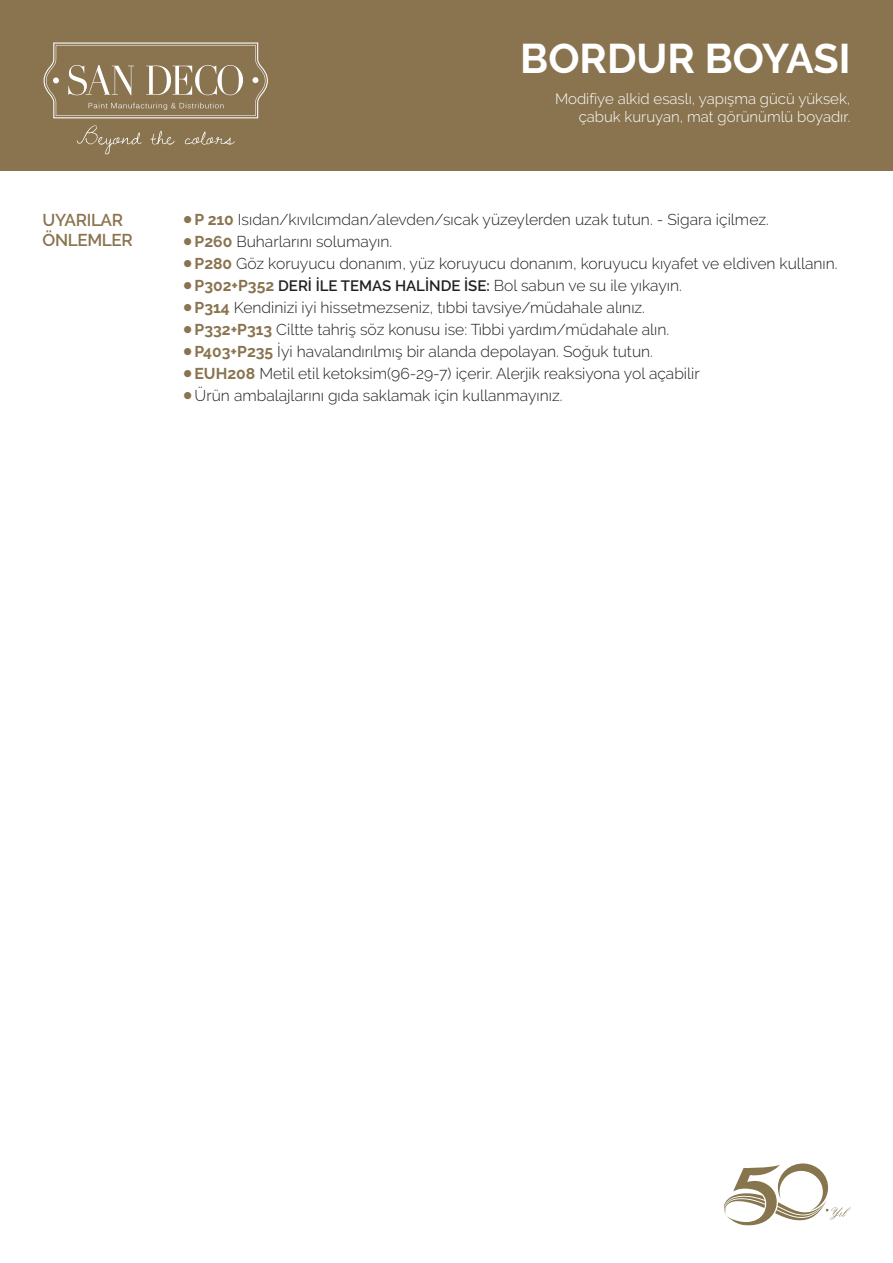
<style>
.page{position:relative;width:893px;height:1263px;background:#fff}
.page>*{position:absolute;margin:0;border:0;box-sizing:border-box;transform-origin:0 0}
.t1{font:700 41.25px "Raleway";color:#fff}
.t2{font:600 17.1px "Raleway";letter-spacing:-.02em;color:#89744f}
.t3{font:300 15.6px "Raleway";color:#231f20}
.t4{font:300 15px "Raleway";color:#fff}
.t5{font:600 15px "Raleway";color:#231f20}
.s1{color:#89744f}
.s2{font-weight:700;color:#89744f}
.s3{font-weight:700;font-size:15.6px;color:#89744f}
.s4{font-weight:300;font-size:15.6px}
</style>
<div class="page">
<div style="left:0;top:0;width:893px;height:171px;background:#89744f"></div>
<svg style="left:724px;top:1163px;width:126px;height:63px"></svg>
<svg style="left:44px;top:43px;width:224px;height:75px"></svg>
<svg style="left:77px;top:125px;width:65px;height:29px"></svg>
<svg style="left:150px;top:131px;width:25px;height:14px"></svg>
<svg style="left:185px;top:131px;width:50px;height:14px"></svg>
<p class="t2" style="left:43px;top:210px;width:82px">UYARILAR</p>
<p class="t2" style="left:43px;top:230px;width:92px">ÖNLEMLER</p>
<p class="t1" style="left:520px;top:35px;width:332px">BORDUR BOYASI</p>
<p class="t4" style="left:555px;top:90px;width:297px">Modifiye alkid esaslı, yapışma gücü yüksek,</p>
<p class="t4" style="left:579px;top:108px;width:273px">çabuk kuruyan, mat görünümlü boyadır.</p>
<p class="t3" style="left:184px;top:210px;width:586px"><span class="s1">●</span> <span class="s2">P 210</span> Isıdan/kıvılcımdan/alevden/sıcak yüzeylerden uzak tutun. - Sigara içilmez.</p>
<p class="t3" style="left:184px;top:232px;width:210px"><span class="s1">●</span> <span class="s2">P260</span> Buharlarını solumayın.</p>
<p class="t3" style="left:184px;top:254px;width:655px"><span class="s1">●</span> <span class="s2">P280</span> Göz koruyucu donanım, yüz koruyucu donanım, koruyucu kıyafet ve eldiven kullanın.</p>
<p class="t5" style="left:184px;top:277px;width:500px"><span class="s1">●</span> <span class="s3">P302+P352</span> DERİ İLE TEMAS HALİNDE İSE: <span class="s4">Bol sabun ve su ile yıkayın.</span></p>
<p class="t3" style="left:184px;top:298px;width:463px"><span class="s1">●</span> <span class="s2">P314</span> Kendinizi iyi hissetmezseniz, tıbbi tavsiye/müdahale alınız.</p>
<p class="t3" style="left:184px;top:320px;width:487px"><span class="s1">●</span> <span class="s2">P332+P313</span> Ciltte tahriş söz konusu ise: Tıbbi yardım/müdahale alın.</p>
<p class="t3" style="left:184px;top:343px;width:471px"><span class="s1">●</span> <span class="s2">P403+P235</span> İyi havalandırılmış bir alanda depolayan. Soğuk tutun.</p>
<p class="t3" style="left:184px;top:365px;width:517px"><span class="s1">●</span> <span class="s2">EUH208</span> Metil etil ketoksim(96-29-7) içerir. Alerjik reaksiyona yol açabilir</p>
<p class="t3" style="left:184px;top:387px;width:380px"><span class="s1">●</span> Ürün ambalajlarını gıda saklamak için kullanmayınız.</p>
</div>
